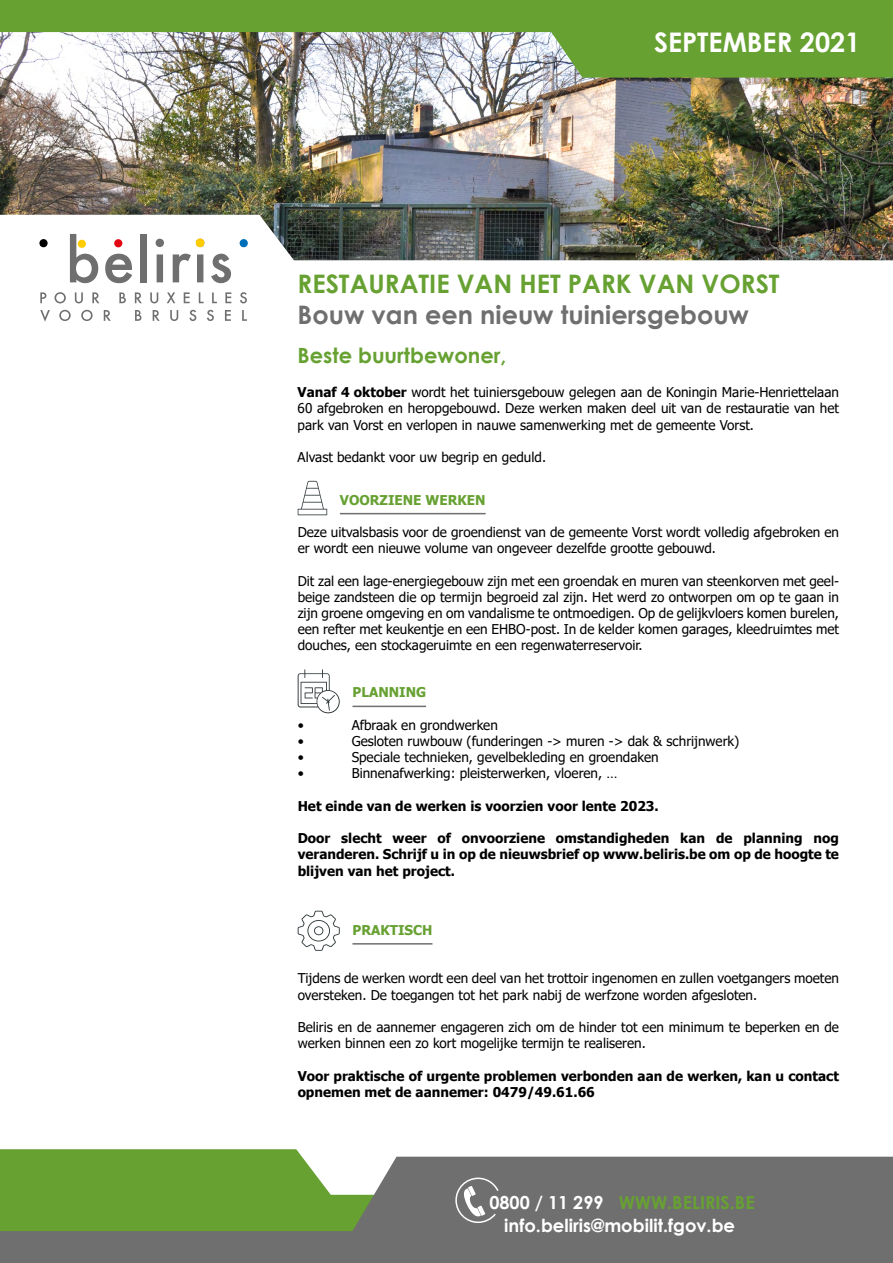
<style>
.page{position:relative;width:893px;height:1263px;background:#fff}
.page>*{position:absolute;margin:0;border:0;box-sizing:border-box;transform-origin:0 0}
.t1{font:700 27px "Century Gothic";color:#fff}
.t2{font:700 25.5px "Century Gothic";color:#67a132}
.t3{font:700 25.5px "Century Gothic";color:#706f6f}
.t4{font:700 21px "Century Gothic";color:#67a132}
.t5{font:700 18px "Century Gothic";color:#fff}
.t6{font:700 18px "Century Gothic";color:#67a132}
.t7{font:13.5px/16.2px "Tahoma";color:#000}
.t8{font:700 13.5px/16.2px "Tahoma";color:#000;text-align:justify}
.t9{font:700 13.5px "Tahoma";color:#67a132}
.s1{font-weight:700}
.s2{color:#fff}
</style>
<div class="page">
<img style="left:0;top:78px;width:893px;height:137px">
<img style="left:40px;top:215px;width:853px;height:106px">
<svg style="left:0;top:0;width:893px;height:78px;background:#89ad68"></svg>
<svg style="left:0;top:1149px;width:893px;height:8px"></svg>
<svg style="left:0;top:1157px;width:893px;height:106px;background:#718062"></svg>
<svg style="left:40px;top:292px;width:6px;height:11px"></svg>
<svg style="left:55px;top:292px;width:11px;height:11px"></svg>
<svg style="left:75px;top:292px;width:8px;height:11px"></svg>
<svg style="left:92px;top:292px;width:7px;height:11px"></svg>
<svg style="left:119px;top:292px;width:7px;height:11px"></svg>
<svg style="left:135px;top:292px;width:7px;height:11px"></svg>
<svg style="left:150px;top:292px;width:8px;height:11px"></svg>
<svg style="left:167px;top:292px;width:8px;height:11px"></svg>
<svg style="left:184px;top:292px;width:6px;height:11px"></svg>
<svg style="left:199px;top:292px;width:5px;height:11px"></svg>
<svg style="left:212px;top:292px;width:5px;height:11px"></svg>
<svg style="left:225px;top:292px;width:6px;height:11px"></svg>
<svg style="left:240px;top:292px;width:7px;height:11px"></svg>
<svg style="left:105px;top:254px;width:27px;height:29px"></svg>
<div style="left:141px;top:234px;width:6px;height:48px;background:#706f6f"></div>
<svg style="left:156px;top:239px;width:8px;height:43px"></svg>
<svg style="left:211px;top:254px;width:20px;height:29px"></svg>
<svg style="left:114px;top:239px;width:8px;height:8px"></svg>
<svg style="left:70px;top:234px;width:28px;height:49px"></svg>
<svg style="left:39px;top:239px;width:9px;height:8px"></svg>
<svg style="left:240px;top:239px;width:8px;height:8px"></svg>
<svg style="left:173px;top:238px;width:31px;height:44px"></svg>
<svg style="left:40px;top:310px;width:10px;height:12px"></svg>
<svg style="left:59px;top:310px;width:12px;height:11px"></svg>
<svg style="left:81px;top:310px;width:12px;height:11px"></svg>
<svg style="left:104px;top:310px;width:7px;height:11px"></svg>
<svg style="left:135px;top:310px;width:6px;height:11px"></svg>
<svg style="left:153px;top:310px;width:7px;height:11px"></svg>
<svg style="left:170px;top:310px;width:8px;height:11px"></svg>
<svg style="left:189px;top:310px;width:7px;height:11px"></svg>
<svg style="left:207px;top:310px;width:7px;height:11px"></svg>
<svg style="left:225px;top:310px;width:6px;height:11px"></svg>
<svg style="left:242px;top:310px;width:5px;height:11px"></svg>
<svg style="left:455px;top:1177px;width:45px;height:47px;background:#8b8a8a"></svg>
<hr style="left:340px;top:513px;width:146px;height:1px;background:#706f6f">
<hr style="left:352px;top:706px;width:74px;height:1px;background:#706f6f">
<hr style="left:352px;top:943px;width:80px;height:1px;background:#706f6f">
<svg style="left:298px;top:481px;width:29px;height:34px"></svg>
<svg style="left:298px;top:669px;width:42px;height:44px"></svg>
<svg style="left:298px;top:911px;width:42px;height:40px"></svg>
<h1 class="t1" style="left:654px;top:22px;width:208px">SEPTEMBER 2021</h1>
<h2 class="t2" style="left:298px;top:265px;width:483px">RESTAURATIE VAN HET PARK VAN VORST</h2>
<h2 class="t3" style="left:298px;top:295px;width:453px">Bouw van een nieuw tuiniersgebouw</h2>
<h3 class="t4" style="left:298px;top:339px;width:210px">Beste buurtbewoner,</h3>
<p class="t7" style="left:298px;top:385px;width:543px;text-align:justify"><span class="s1">Vanaf 4 oktober</span> wordt het tuiniersgebouw gelegen aan de Koningin Marie-Henriettelaan 60 afgebroken en heropgebouwd. Deze werken maken deel uit van de restauratie van het park van Vorst en verlopen in nauwe samenwerking met de gemeente Vorst.</p>
<p class="t7" style="left:298px;top:450px;width:250px">Alvast bedankt voor uw begrip en geduld.</p>
<p class="t9" style="left:340px;top:490px;width:147px">VOORZIENE WERKEN</p>
<p class="t7" style="left:298px;top:525px;width:543px">Deze uitvalsbasis voor de groendienst van de gemeente Vorst wordt volledig afgebroken en er wordt een nieuwe volume van ongeveer dezelfde grootte gebouwd.</p>
<p class="t7" style="left:298px;top:573px;width:543px;text-align:justify">Dit zal een lage-energiegebouw zijn met een groendak en muren van steenkorven met geel&shy;beige zandsteen die op termijn begroeid zal zijn. Het werd zo ontworpen om op te gaan in zijn groene omgeving en om vandalisme te ontmoedigen. Op de gelijkvloers komen burelen, een refter met keukentje en een EHBO-post. In de kelder komen garages, kleedruimtes met douches, een stockageruimte en een regenwaterreservoir.</p>
<p class="t9" style="left:352px;top:683px;width:75px">PLANNING</p>
<p class="t7" style="left:298px;top:717px;width:8px">•</p>
<p class="t7" style="left:352px;top:717px;width:148px">Afbraak en grondwerken</p>
<p class="t7" style="left:298px;top:734px;width:8px">•</p>
<p class="t7" style="left:352px;top:734px;width:389px">Gesloten ruwbouw (funderingen -&gt; muren -&gt; dak &amp; schrijnwerk)</p>
<p class="t7" style="left:298px;top:750px;width:8px">•</p>
<p class="t7" style="left:352px;top:750px;width:309px">Speciale technieken, gevelbekleding en groendaken</p>
<p class="t7" style="left:298px;top:766px;width:8px">•</p>
<p class="t7" style="left:352px;top:766px;width:267px">Binnenafwerking: pleisterwerken, vloeren, …</p>
<p class="t8" style="left:298px;top:798px;width:363px">Het einde van de werken is voorzien voor lente 2023.</p>
<p class="t8" style="left:298px;top:831px;width:543px">Door slecht weer of onvoorziene omstandigheden kan de planning nog veranderen. Schrijf u in op de nieuwsbrief op www.beliris.be om op de hoogte te blijven van het project.</p>
<p class="t9" style="left:352px;top:920px;width:81px">PRAKTISCH</p>
<p class="t7" style="left:298px;top:971px;width:543px">Tijdens de werken wordt een deel van het trottoir ingenomen en zullen voetgangers moeten oversteken. De toegangen tot het park nabij de werfzone worden afgesloten.</p>
<p class="t7" style="left:298px;top:1020px;width:543px">Beliris en de aannemer engageren zich om de hinder tot een minimum te beperken en de werken binnen een zo kort mogelijke termijn te realiseren.</p>
<p class="t8" style="left:298px;top:1068px;width:543px">Voor praktische of urgente problemen verbonden aan de werken, kan u contact opnemen met de aannemer: 0479/49.61.66</p>
<h3 class="t6" style="left:489px;top:1189px;width:267px"><span class="s2">0800 / 11 299</span> WWW.BELIRIS.BE</h3>
<h3 class="t5" style="left:504px;top:1212px;width:232px">info.beliris@mobilit.fgov.be</h3>
</div>
